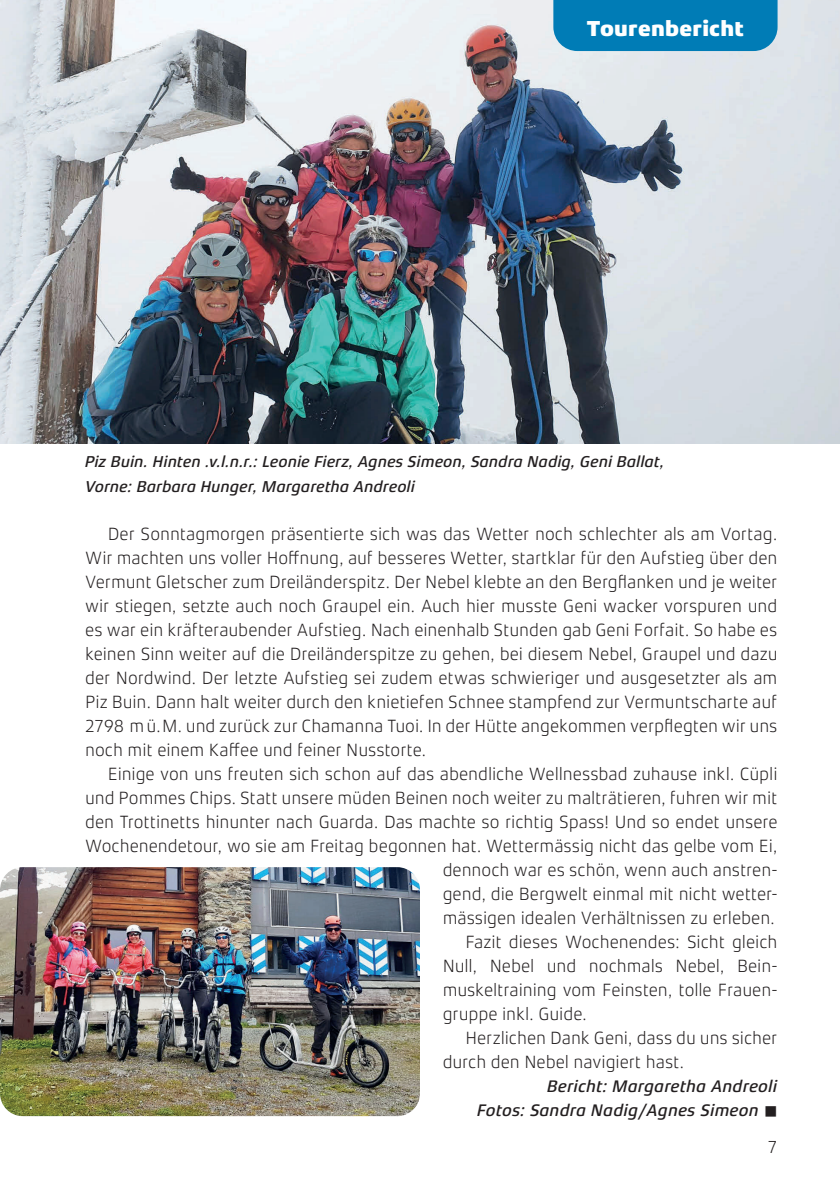
<style>
.page{position:relative;width:840px;height:1191px;background:#fff}
.page>*{position:absolute;margin:0;border:0;box-sizing:border-box;transform-origin:0 0}
.t1{font:800 22px "Xenois Sans Pro";letter-spacing:.01em;color:#fff}
.t2{font:300 18px/24px "Xenois Sans Pro";letter-spacing:-.01em;color:#231f20;text-align:justify}
.t3{font:italic 500 17px/24px "Xenois Sans Pro";letter-spacing:.01em;color:#231f20;text-align:right}
.t4{font:italic 500 16px/24px "Xenois Sans Pro";color:#231f20}
</style>
<div class="page">
<img style="left:0;top:0;width:839px;height:444px">
<div style="left:553px;top:0;width:224px;height:51px;background:#007cb6"></div>
<img style="left:0;top:867px;width:420px;height:249px">
<p class="t1" style="left:586px;top:16px;width:158px">Tourenbericht</p>
<p class="t4" style="left:85px;top:450px;width:581px">Piz Buin. Hinten .v.l.n.r.: Leonie Fierz, Agnes Simeon, Sandra Nadig, Geni Ballat,<br>Vorne: Barbara Hunger, Margaretha Andreoli</p>
<p class="t2" style="left:85px;top:522px;width:693px;text-indent:23px">Der Sonntagmorgen präsentierte sich was das Wetter noch schlechter als am Vortag.<br>Wir machten uns voller Hoffnung, auf besseres Wetter, startklar für den Aufstieg über den Vermunt Gletscher zum Dreiländerspitz. Der Nebel klebte an den Bergflanken und je weiter wir stiegen, setzte auch noch Graupel ein. Auch hier musste Geni wacker vorspuren und es war ein kräfteraubender Aufstieg. Nach einenhalb Stunden gab Geni Forfait. So habe es keinen Sinn weiter auf die Dreiländerspitze zu gehen, bei diesem Nebel, Graupel und dazu der Nordwind. Der letzte Aufstieg sei zudem etwas schwieriger und ausgesetzter als am Piz Buin. Dann halt weiter durch den knietiefen Schnee stampfend zur Vermuntscharte auf 2798 m ü. M. und zurück zur Chamanna Tuoi. In der Hütte angekommen verpflegten wir uns noch mit einem Kaffee und feiner Nusstorte.</p>
<p class="t2" style="left:108px;top:762px;width:670px">Einige von uns freuten sich schon auf das abendliche Wellnessbad zuhause inkl. Cüpli</p>
<p class="t2" style="left:85px;top:786px;width:693px">und Pommes Chips. Statt unsere müden Beinen noch weiter zu malträtieren, fuhren wir mit</p>
<p class="t2" style="left:85px;top:810px;width:693px">den Trottinetts hinunter nach Guarda. Das machte so richtig Spass! Und so endet unsere</p>
<p class="t2" style="left:85px;top:834px;width:693px">Wochenendetour, wo sie am Freitag begonnen hat. Wettermässig nicht das gelbe vom Ei,</p>
<p class="t2" style="left:442px;top:858px;width:336px">dennoch war es schön, wenn auch anstren-</p>
<p class="t2" style="left:442px;top:882px;width:336px">gend, die Bergwelt einmal mit nicht wetter-</p>
<p class="t2" style="left:442px;top:906px;width:333px">mässigen idealen Verhältnissen zu erleben.</p>
<p class="t2" style="left:465px;top:929px;width:313px">Fazit dieses Wochenendes: Sicht gleich</p>
<p class="t2" style="left:442px;top:953px;width:336px">Null, Nebel und nochmals Nebel, Bein-</p>
<p class="t2" style="left:442px;top:977px;width:336px">muskeltraining vom Feinsten, tolle Frauen-</p>
<p class="t2" style="left:442px;top:1001px;width:146px">gruppe inkl. Guide.</p>
<p class="t2" style="left:465px;top:1025px;width:313px">Herzlichen Dank Geni, dass du uns sicher</p>
<p class="t2" style="left:442px;top:1049px;width:243px">durch den Nebel navigiert hast.</p>
<p class="t3" style="left:477px;top:1074px;width:302px">Bericht: Margaretha Andreoli<br>Fotos: Sandra Nadig / Agnes Simeon ■</p>
<p class="t2" style="left:767px;top:1135px;width:11px">7</p>
</div>
